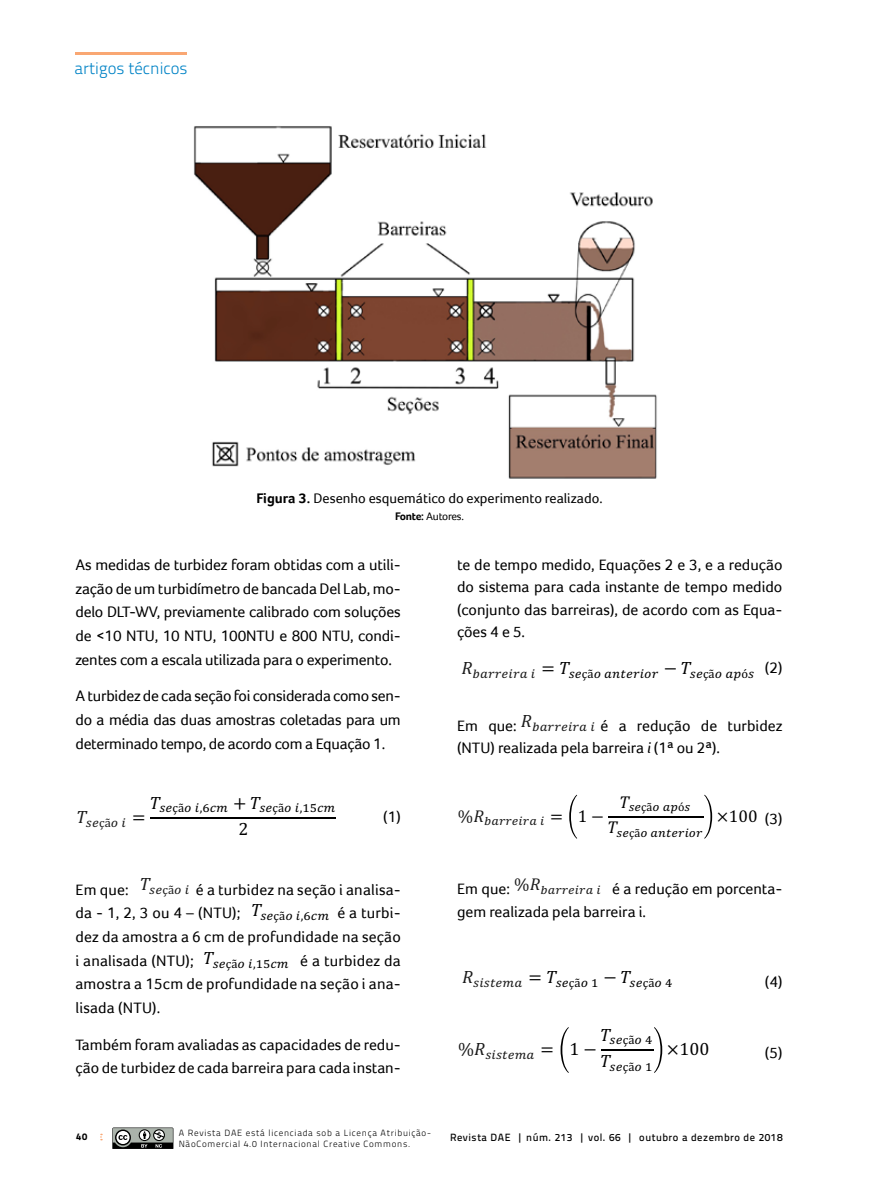
<style>
.page{position:relative;width:893px;height:1191px;background:#fff}
.page>*{position:absolute;margin:0;border:0;box-sizing:border-box;transform-origin:0 0}
.t1{font:18px "Cambria Math";color:#000}
.t2{font:17.25px "Cambria Math";color:#000}
.t3{font:300 16.65px "Titillium Text 22 L";color:#0083c6}
.t4{font:15.75px/23.7px "Foco";color:#000;text-align:justify}
.t5{font:14.25px "Foco";color:#000}
.t6{font:12.6px/26.4px "Cambria Math";letter-spacing:.005em;color:#000}
.t7{font:12.6px "Cambria Math";color:#1a1a1a}
.t8{font:12.15px "Cambria Math";color:#1a1a1a}
.t9{font:12.15px/25.3px "Cambria Math";letter-spacing:.005em;color:#000;text-align:center}
.t10{font:11.25px "Foco";letter-spacing:-.03em;color:#000}
.t11{font:500 10.5px "Titillium Text 22 L";letter-spacing:.05em;color:#000}
.t12{font:800 9.75px "Titillium Text 22 L";color:#000}
.t13{font:300 9px/10.5px "Titillium Text 22 L";letter-spacing:.08em;color:#000}
.s1{font-weight:700}
.s2{color:#1a1a1a}
.s3{font-family:"Cambria Math";font-size:12.6px;color:#1a1a1a}
.s4{font-style:italic}
.s5{font-family:"Cambria Math";font-size:18px}
.s6{font-family:"Foco";font-size:15.75px;color:#000}
</style>
<div class="page">
<img style="left:193px;top:126px;width:464px;height:353px">
<hr style="left:150px;top:817px;width:186px;height:1px;background:#000">
<svg style="left:569px;top:794px;width:8px;height:44px"></svg>
<hr style="left:608px;top:816px;width:96px;height:1px;background:#000">
<svg style="left:704px;top:794px;width:8px;height:44px"></svg>
<svg style="left:561px;top:1027px;width:8px;height:46px"></svg>
<hr style="left:601px;top:1049px;width:52px;height:1px;background:#000">
<svg style="left:654px;top:1027px;width:8px;height:46px"></svg>
<hr style="left:75px;top:52px;width:112px;height:3px;background:#f9a773">
<svg style="left:112px;top:1127px;width:61px;height:22px"></svg>
<p class="t3" style="left:75px;top:56px;width:115px">artigos técnicos</p>
<p class="t5" style="left:256px;top:490px;width:348px"><span class="s1">Figura 3.</span> Desenho esquemático do experimento realizado.</p>
<p class="t10" style="left:395px;top:510px;width:70px"><span class="s1">Fonte:</span> Autores.</p>
<p class="t4" style="left:75px;top:552px;width:327px">As medidas de turbidez foram obtidas com a utili&shy;zação de um turbidímetro de bancada Del Lab, mo&shy;delo DLT-WV, previamente calibrado com soluções de &lt;10 NTU, 10 NTU, 100NTU e 800 NTU, condi&shy;zentes com a escala utilizada para o experimento.</p>
<p class="t4" style="left:75px;top:684px;width:327px">A turbidez de cada seção foi considerada como sen&shy;do a média das duas amostras coletadas para um determinado tempo, de acordo com a Equação 1.</p>
<p class="t4" style="left:457px;top:553px;width:327px;line-height:22.5px">te de tempo medido, Equações 2 e 3, e a redução do sistema para cada instante de tempo medido (conjunto das barreiras), de acordo com as Equa&shy;ções 4 e 5.</p>
<p class="t6" style="left:461px;top:660px;width:323px"><sup>!</sup><span class="s2">"#$$%&amp;$# &amp;</span> <sup>=</sup> <sup>)</sup>*%çã- #./%$&amp;-$ <sup>−</sup> <sup>)</sup>*%çã- #1ó* <sup>(2)</sup></p>
<p class="t4" style="left:457px;top:713px;width:327px">Em que: <sup>!</sup><span class="s3">"#$$%&amp;$# &amp;</span> é a redução de turbidez</p>
<p class="t6" style="left:601px;top:713px;width:214px"><sup>=</sup> <sup>)</sup>*%çã- #./%$&amp;-$ <sup>−</sup> <sup>)</sup>*%çã- #1ó*</p>
<p class="t4" style="left:457px;top:735px;width:264px">(NTU) realizada pela barreira <span class="s4">i</span> (1ª ou 2ª).</p>
<p class="t6" style="left:151px;top:795px;width:186px"><sup>!</sup>"#çã&amp; (,+,- <sup>+</sup> <sup>!</sup>"#çã&amp; (,/0,-</p>
<p class="t1" style="left:239px;top:818px;width:11px">2</p>
<p class="t7" style="left:77px;top:815px;width:70px"><sup>!</sup>"#çã&amp; ( <sup>=</sup></p>
<p class="t4" style="left:383px;top:804px;width:19px">(1)</p>
<p class="t9" style="left:608px;top:794px;width:96px"><sup>,</sup>-&amp;çã0 $1ó-<sup>,</sup>-&amp;çã0 $34&amp;%'0%</p>
<p class="t8" style="left:458px;top:814px;width:148px"><sup>%"</sup>#$%%&amp;'%$ ' <sup>=</sup> <sup>1</sup> <sup>−</sup></p>
<p class="t2" style="left:717px;top:805px;width:67px">×100 <sub>(3)</sub></p>
<p class="t4" style="left:75px;top:877px;width:327px">Em que: <sup>!</sup><span class="s3">"#çã&amp; (</span> é a turbidez na seção i analisa&shy;da - 1, 2, 3 ou 4 – (NTU); <span class="s5">!</span><sub>"#çã&amp;</sub> <sub>(,*+,</sub> é a turbi&shy;dez da amostra a 6 cm de profundidade na seção i analisada (NTU); <span class="s5">!</span><sub>"#çã&amp;</sub> <sub>(,*+,-</sub> é a turbidez da amostra a 15cm de profundidade na seção i ana&shy;lisada (NTU).</p>
<p class="t4" style="left:75px;top:1032px;width:327px">Também foram avaliadas as capacidades de redu&shy;ção de turbidez de cada barreira para cada instan-</p>
<p class="t4" style="left:457px;top:877px;width:358px;line-height:22.5px;text-indent:155px">é a redução em porcenta<sup>×</sup>- <sup>100 </sup>gem realizada pela barreira i.</p>
<p class="t8" style="left:457px;top:882px;width:205px"><span class="s6">Em que:</span> <sup>%"</sup>#$%%&amp;'%$ ' <sup>=</sup> <sup>1</sup> <sup>−</sup></p>
<p class="t6" style="left:462px;top:969px;width:212px"><sup>!</sup><span class="s2">"#"$%&amp;'</span> <sup>=</sup> <sup>)</sup>"%çã, . <sup>−</sup> <sup>)</sup>"%çã, 0</p>
<p class="t4" style="left:765px;top:970px;width:19px">(4)</p>
<p class="t6" style="left:601px;top:1027px;width:53px"><sup>,</sup>#&amp;çã/ 1 <sup>,</sup>#&amp;çã/ 2</p>
<p class="t7" style="left:458px;top:1047px;width:140px"><sup>%"</sup>#$#%&amp;'( <sup>=</sup> <sup>1</sup> <sup>−</sup></p>
<p class="t1" style="left:667px;top:1038px;width:44px">×100</p>
<p class="t4" style="left:765px;top:1040px;width:19px">(5)</p>
<p class="t12" style="left:76px;top:1129px;width:13px">40</p>
<p class="t13" style="left:179px;top:1127px;width:254px">A Revista DAE está licenciada sob a Licença Atribuição-<br>NãoComercial 4.0 Internacional Creative Commons.</p>
<p class="t11" style="left:450px;top:1129px;width:334px">Revista DAE | núm. 213 | vol. 66 | outubro a dezembro de 2018</p>
</div>
